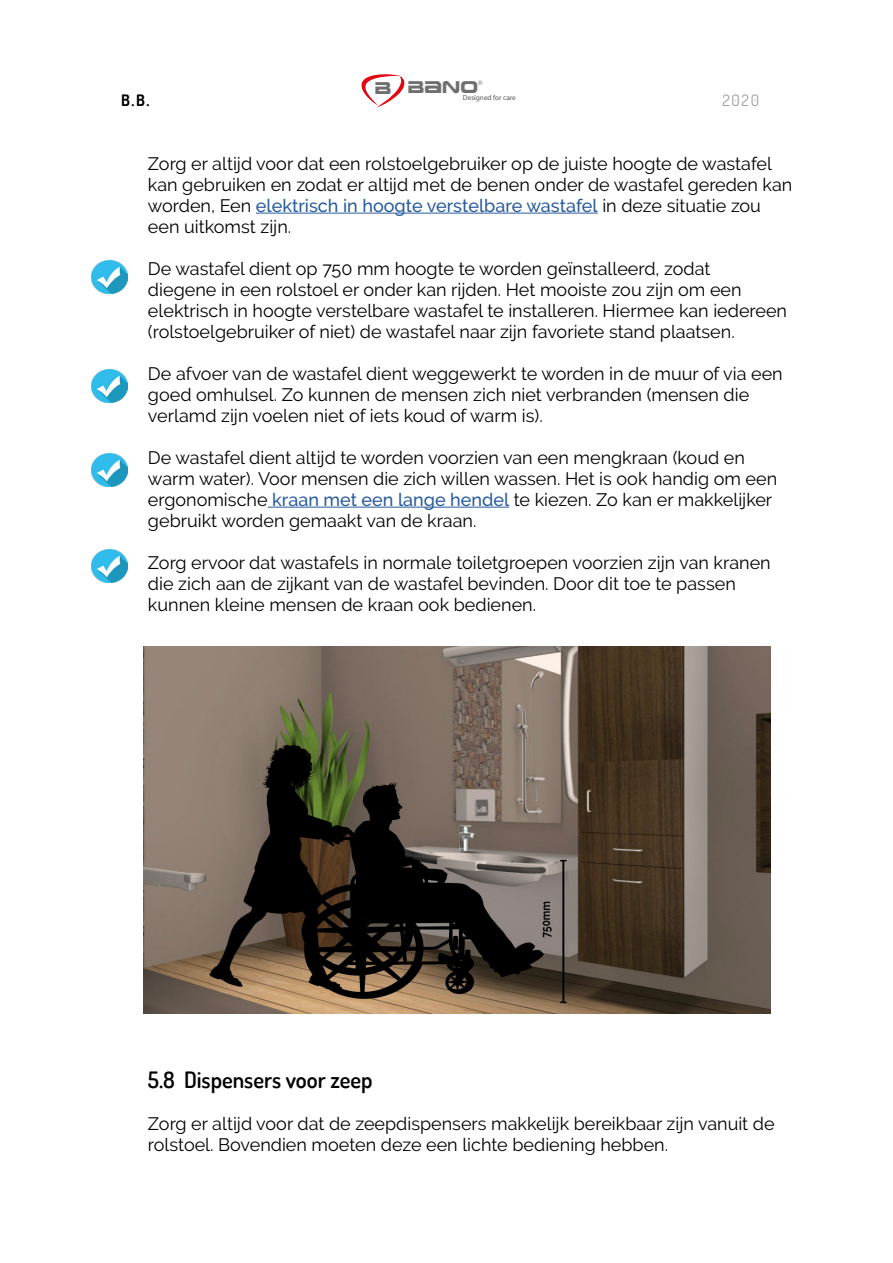
<style>
.page{position:relative;width:893px;height:1263px;background:#fff}
.page>*{position:absolute;margin:0;border:0;box-sizing:border-box;transform-origin:0 0}
.t1{font:600 22.5px "Dosis";color:#000}
.t2{font:18px/21px "Raleway";color:#000}
.t3{font:16.8px "Earth Normal";color:#706f6f}
.t4{font:700 15.75px "Dosis";color:#000}
.t5{font:15.75px "Dosis";color:#9d9d9c}
.t6{font:7.2px "Myriad Pro";color:#575756}
.t7{font:6px "Helvetica";color:#706f6f}
.s1{font-weight:500;color:#275b9b}
</style>
<div class="page">
<svg style="left:361px;top:74px;width:44px;height:34px"></svg>
<hr style="left:256px;top:213px;width:342px;height:1px;background:#275b9b">
<hr style="left:268px;top:507px;width:241px;height:1px;background:#275b9b">
<img style="left:144px;top:646px;width:627px;height:367px">
<img style="left:91px;top:261px;width:36px;height:32px">
<img style="left:91px;top:370px;width:36px;height:33px">
<img style="left:91px;top:453px;width:36px;height:33px">
<img style="left:91px;top:550px;width:36px;height:33px">
<p class="t3" style="left:375px;top:76px;width:105px">B BANO</p>
<p class="t7" style="left:478px;top:78px;width:6px">®</p>
<p class="t6" style="left:463px;top:93px;width:54px">Designed for care</p>
<p class="t4" style="left:121px;top:90px;width:30px">B.B.</p>
<p class="t5" style="left:723px;top:90px;width:38px">2020</p>
<p class="t2" style="left:148px;top:153px;width:646px">Zorg er altijd voor dat een rolstoelgebruiker op de juiste hoogte de wastafel kan gebruiken en zodat er altijd met de benen onder de wastafel gereden kan worden, Een <span class="s1">elektrisch in hoogte verstelbare wastafel</span> in deze situatie zou een uitkomst zijn.</p>
<p class="t2" style="left:148px;top:258px;width:641px">De wastafel dient op 750 mm hoogte te worden geïnstalleerd, zodat<br>diegene in een rolstoel er onder kan rijden. Het mooiste zou zijn om een elektrisch in hoogte verstelbare wastafel te installeren. Hiermee kan iedereen (rolstoelgebruiker of niet) de wastafel naar zijn favoriete stand plaatsen.</p>
<p class="t2" style="left:148px;top:363px;width:636px">De afvoer van de wastafel dient weggewerkt te worden in de muur of via een goed omhulsel. Zo kunnen de mensen zich niet verbranden (mensen die verlamd zijn voelen niet of iets koud of warm is).</p>
<p class="t2" style="left:148px;top:447px;width:631px">De wastafel dient altijd te worden voorzien van een mengkraan (koud en warm water). Voor mensen die zich willen wassen. Het is ook handig om een ergonomische <span class="s1">kraan met een lange hendel</span> te kiezen. Zo kan er makkelijker gebruikt worden gemaakt van de kraan.</p>
<p class="t2" style="left:148px;top:552px;width:624px">Zorg ervoor dat wastafels in normale toiletgroepen voorzien zijn van kranen die zich aan de zijkant van de wastafel bevinden. Door dit toe te passen kunnen kleine mensen de kraan ook bedienen.</p>
<p class="t1" style="left:148px;top:1065px;width:226px">5.8 Dispensers voor zeep</p>
<p class="t2" style="left:148px;top:1113px;width:628px">Zorg er altijd voor dat de zeepdispensers makkelijk bereikbaar zijn vanuit de rolstoel. Bovendien moeten deze een lichte bediening hebben.</p>
</div>
